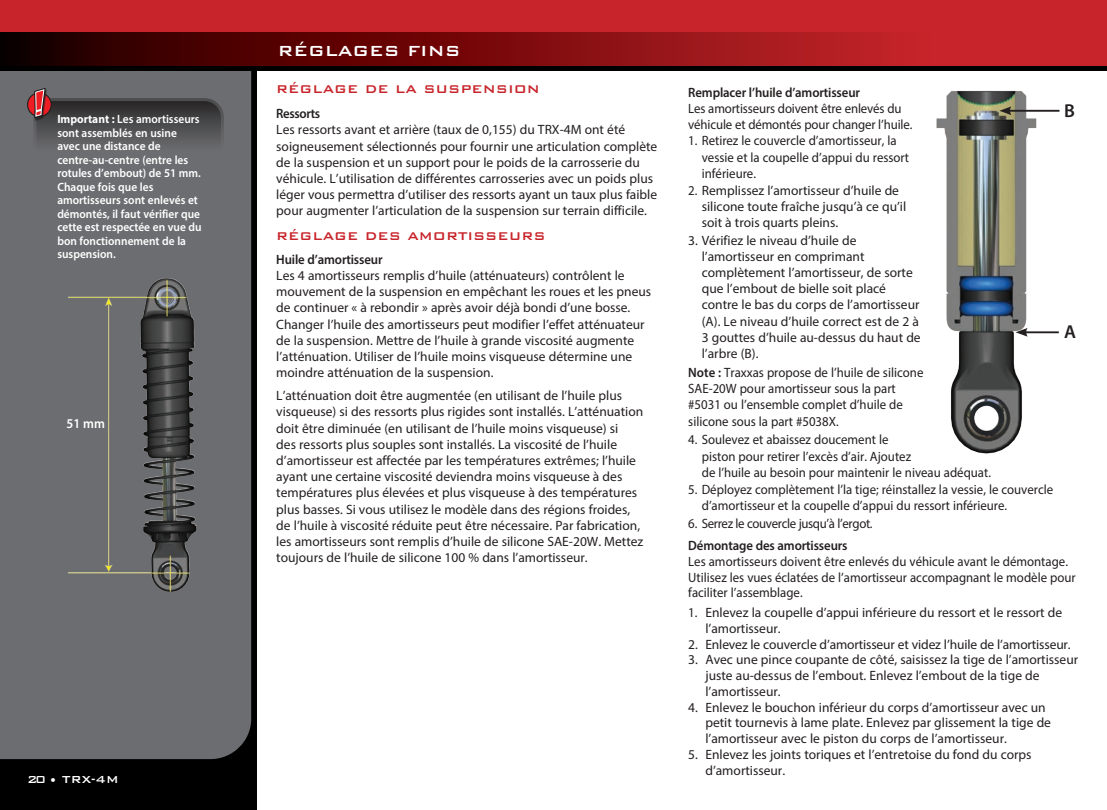
<style>
.page{position:relative;width:1107px;height:810px;background:#fff}
.page>*{position:absolute;margin:0;border:0;box-sizing:border-box;transform-origin:0 0}
.t1{font:500 19.5px "Bank Gothic BT";color:#fff}
.t2{font:600 18.75px "Myriad Pro";color:#231f20}
.t3{font:500 15px "Bank Gothic BT";color:#c8242b}
.t4{font:13.5px/16.2px "Myriad Pro";color:#231f20}
.t5{font:13.5px/16.2px "Myriad Pro";color:#231f20;scale:.95 1}
.t6{font:600 13.5px "Myriad Pro";letter-spacing:-.01em;color:#231f20;scale:.95 1}
.t7{font:13.5px "Myriad Pro";letter-spacing:-.025em;color:#231f20;scale:.95 1}
.t8{font:500 13.5px "Bank Gothic BT";color:#fff}
.t9{font:600 13.5px "Myriad Pro";color:#fff;scale:.95 1}
.t10{font:600 12px/13.5px "Myriad Pro";color:#fff;scale:.95 1}
.s1{font-weight:700}
.s2{font-weight:600}
</style>
<div class="page">
<div style="left:0;top:13px;width:256px;height:797px;background:#000"></div>
<div style="left:0;top:71px;width:251px;height:688px;background:#6c6d70"></div>
<div style="left:0;top:0;width:1107px;height:70px;background:#000"></div>
<div style="left:0;top:0;width:1107px;height:51px;background:#c8242b"></div>
<svg style="left:0;top:32px;width:1107px;height:34px"></svg>
<img style="left:50px;top:275px;width:207px;height:326px">
<div style="left:33px;top:98px;width:191px;height:72px;border:3px solid #fff;border-radius:18px"></div>
<svg style="left:28px;top:93px;width:23px;height:23px"></svg>
<div style="left:27px;top:92px;width:25px;height:25px;border:1px solid #231f20;border-radius:50%"></div>
<svg style="left:32px;top:86px;width:190px;height:82px"></svg>
<img style="left:936px;top:90px;width:124px;height:364px">
<hr style="left:1008px;top:110px;width:52px;height:2px;background:#231f20">
<svg style="left:999px;top:106px;width:12px;height:9px"></svg>
<hr style="left:1024px;top:331px;width:35px;height:2px;background:#231f20">
<svg style="left:1016px;top:328px;width:12px;height:9px"></svg>
<p class="t10" style="left:57px;top:112px;width:153px"><span class="s1">Important :</span> Les amortisseurs sont assemblés en usine avec une distance de centre‑au‑centre (entre les rotules d’embout) de 51 mm.<br>Chaque fois que les amortisseurs sont enlevés et démontés, il faut vérifier que cette est respectée en vue du bon fonctionnement de la suspension.</p>
<p class="t9" style="left:67px;top:415px;width:42px">51 mm</p>
<p class="t8" style="left:27px;top:772px;width:93px">20 • TRX-4M</p>
<p class="t1" style="left:278px;top:40px;width:184px">RÉGLAGES FINS</p>
<p class="t3" style="left:276px;top:81px;width:265px">RÉGLAGE DE LA SUSPENSION</p>
<p class="t6" style="left:276px;top:105px;width:48px">Ressorts</p>
<p class="t4" style="left:276px;top:122px;width:383px">Les ressorts avant et arrière (taux de 0,155) du TRX-4M ont été soigneusement sélectionnés pour fournir une articulation complète de la suspension et un support pour le poids de la carrosserie du véhicule. L’utilisation de différentes carrosseries avec un poids plus léger vous permettra d’utiliser des ressorts ayant un taux plus faible pour augmenter l’articulation de la suspension sur terrain difficile.</p>
<p class="t3" style="left:276px;top:228px;width:271px">RÉGLAGE DES AMORTISSEURS</p>
<p class="t6" style="left:276px;top:251px;width:113px">Huile d’amortisseur</p>
<p class="t4" style="left:276px;top:267px;width:377px">Les 4 amortisseurs remplis d’huile (atténuateurs) contrôlent le mouvement de la suspension en empêchant les roues et les pneus de continuer « à rebondir » après avoir déjà bondi d’une bosse.<br>Changer l’huile des amortisseurs peut modifier l’effet atténuateur de la suspension. Mettre de l’huile à grande viscosité augmente l’atténuation. Utiliser de l’huile moins visqueuse détermine une moindre atténuation de la suspension.</p>
<p class="t4" style="left:276px;top:387px;width:369px">L’atténuation doit être augmentée (en utilisant de l’huile plus visqueuse) si des ressorts plus rigides sont installés. L’atténuation doit être diminuée (en utilisant de l’huile moins visqueuse) si<br>des ressorts plus souples sont installés. La viscosité de l’huile d’amortisseur est affectée par les températures extrêmes; l’huile ayant une certaine viscosité deviendra moins visqueuse à des températures plus élevées et plus visqueuse à des températures plus basses. Si vous utilisez le modèle dans des régions froides, de l’huile à viscosité réduite peut être nécessaire. Par fabrication, les amortisseurs sont remplis d’huile de silicone SAE-20W. Mettez toujours de l’huile de silicone 100 % dans l’amortisseur.</p>
<p class="t6" style="left:688px;top:84px;width:182px">Remplacer l’huile d’amortisseur</p>
<p class="t5" style="left:688px;top:100px;width:237px">Les amortisseurs doivent être enlevés du véhicule et démontés pour changer l’huile.</p>
<p class="t5" style="left:702px;top:132px;width:220px;text-indent:-14px">1. Retirez le couvercle d’amortisseur, la vessie et la coupelle d’appui du ressort inférieure.</p>
<p class="t5" style="left:702px;top:182px;width:217px;text-indent:-14px">2. Remplissez l’amortisseur d’huile de silicone toute fraîche jusqu’à ce qu’il soit à trois quarts pleins.</p>
<p class="t4" style="left:702px;top:232px;width:220px;text-indent:-14px">3. Vérifiez le niveau d’huile de l’amortisseur en comprimant complètement l’amortisseur, de sorte que l’embout de bielle soit placé contre le bas du corps de l’amortisseur (A). Le niveau d’huile correct est de 2 à<br>3 gouttes d’huile au-dessus du haut de l’arbre (B).</p>
<p class="t5" style="left:688px;top:364px;width:249px"><span class="s2">Note :</span> Traxxas propose de l’huile de silicone SAE-20W pour amortisseur sous la part #5031 ou l’ensemble complet d’huile de silicone sous la part #5038X.</p>
<p class="t5" style="left:702px;top:432px;width:306px;text-indent:-14px">4. Soulevez et abaissez doucement le<br>piston pour retirer l’excès d’air. Ajoutez<br>de l’huile au besoin pour maintenir le niveau adéquat.</p>
<p class="t5" style="left:702px;top:481px;width:372px;text-indent:-14px">5. Déployez complètement l’la tige; réinstallez la vessie, le couvercle d’amortisseur et la coupelle d’appui du ressort inférieure.</p>
<p class="t7" style="left:688px;top:515px;width:196px">6. Serrez le couvercle jusqu’à l’ergot.</p>
<p class="t6" style="left:688px;top:537px;width:169px">Démontage des amortisseurs</p>
<p class="t5" style="left:688px;top:553px;width:409px;line-height:15.8px">Les amortisseurs doivent être enlevés du véhicule avant le démontage.<br>Utilisez les vues éclatées de l’amortisseur accompagnant le modèle pour faciliter l’assemblage.</p>
<p class="t5" style="left:705px;top:605px;width:377px;line-height:15.8px;text-indent:-17px">1. Enlevez la coupelle d’appui inférieure du ressort et le ressort de l’amortisseur.</p>
<p class="t4" style="left:688px;top:636px;width:384px">2. Enlevez le couvercle d’amortisseur et videz l’huile de l’amortisseur.</p>
<p class="t4" style="left:705px;top:652px;width:374px;line-height:15.8px;text-indent:-17px">3. Avec une pince coupante de côté, saisissez la tige de l’amortisseur juste au-dessus de l’embout. Enlevez l’embout de la tige de l’amortisseur.</p>
<p class="t4" style="left:705px;top:699px;width:347px;line-height:15.8px;text-indent:-17px">4. Enlevez le bouchon inférieur du corps d’amortisseur avec un petit tournevis à lame plate. Enlevez par glissement la tige de l’amortisseur avec le piston du corps de l’amortisseur.</p>
<p class="t4" style="left:705px;top:746px;width:328px;line-height:15.8px;text-indent:-17px">5. Enlevez les joints toriques et l’entretoise du fond du corps d’amortisseur.</p>
<p class="t2" style="left:1064px;top:98px;width:12px">B</p>
<p class="t2" style="left:1064px;top:319px;width:13px">A</p>
</div>
